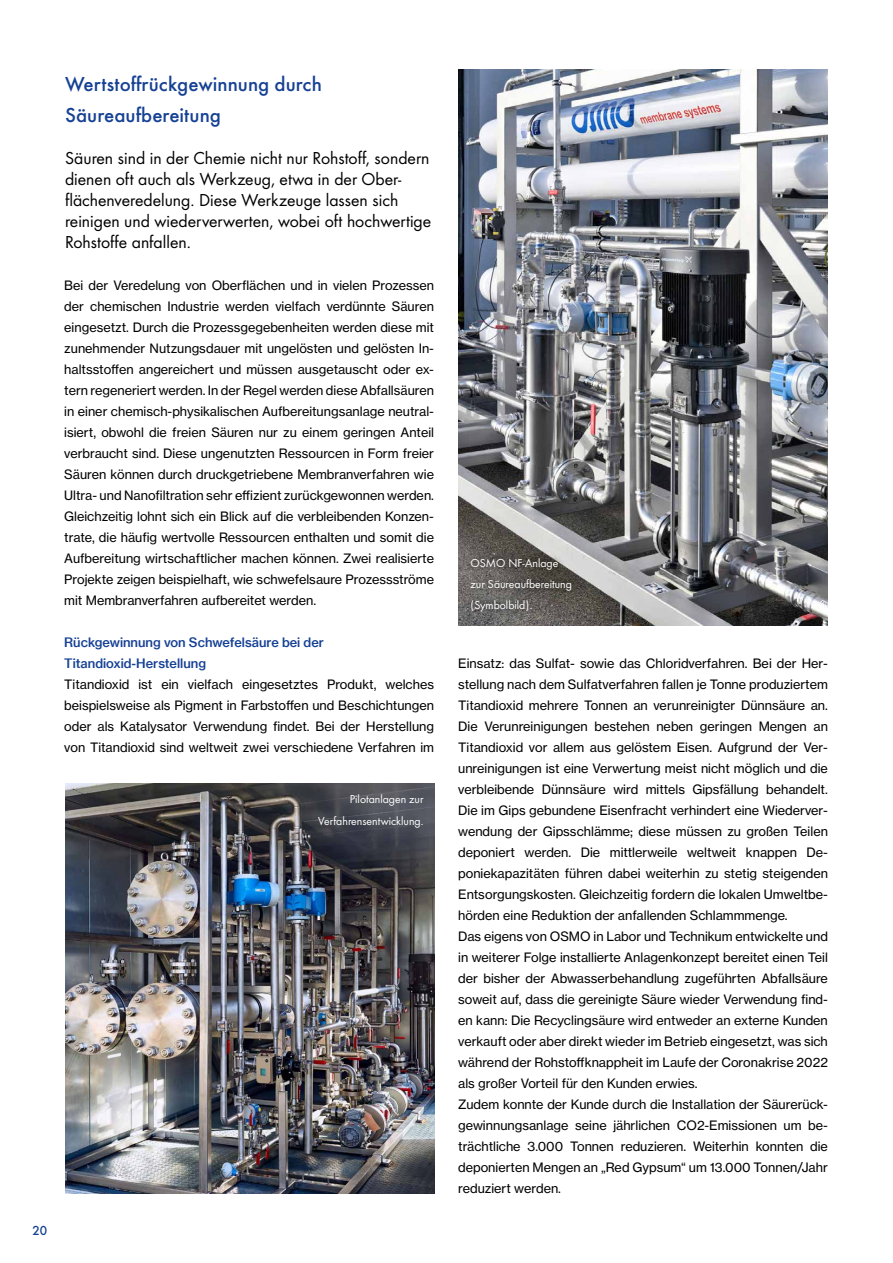
<style>
.page{position:relative;width:893px;height:1263px;background:#fff}
.page>*{position:absolute;margin:0;border:0;box-sizing:border-box;transform-origin:0 0}
.t1{font:500 21px/31.5px "Futura";color:#164194}
.t2{font:18px/21px "Futura Boo";color:#000}
.t3{font:12.75px/21px "N Haas Grotesk TX Std 55 Rg";color:#000;text-align:justify}
.t4{font:12.75px/21px "N Haas Grotesk TX Std 65 Md";color:#164194}
.t5{font:12px/21px "Futura Boo";color:#fff}
.t6{font:500 12px "Futura";color:#164194}
</style>
<div class="page">
<img style="left:458px;top:69px;width:370px;height:556px">
<img style="left:65px;top:784px;width:370px;height:410px">
<div style="left:464px;top:551px;width:115px;height:68px;background:#000;opacity:.75"></div>
<h1 class="t1" style="left:65px;top:68px;width:259px">Wertstoffrückgewinnung durch<br>Säureaufbereitung</h1>
<h2 class="t2" style="left:65px;top:148px;width:368px">Säuren sind in der Chemie nicht nur Rohstoff, sondern dienen oft auch als Werkzeug, etwa in der Ober&shy;flächenveredelung. Diese Werkzeuge lassen sich reinigen und wiederverwerten, wobei oft hochwertige Rohstoffe anfallen.</h2>
<p class="t3" style="left:64px;top:275px;width:371px">Bei der Veredelung von Oberflächen und in vielen Prozessen der chemischen Industrie werden vielfach verdünnte Säuren eingesetzt. Durch die Prozessgegebenheiten werden diese mit zunehmender Nutzungsdauer mit ungelösten und gelösten In&shy;haltsstoffen angereichert und müssen ausgetauscht oder ex&shy;tern regeneriert werden. In der Regel werden diese Abfallsäuren in einer chemisch-physikalischen Aufbereitungsanlage neutral&shy;isiert, obwohl die freien Säuren nur zu einem geringen Anteil verbraucht sind. Diese ungenutzten Ressourcen in Form freier Säuren können durch druckgetriebene Membranverfahren wie Ultra- und Nanofiltration sehr effizient zurückgewonnen werden.<br>Gleichzeitig lohnt sich ein Blick auf die verbleibenden Konzen&shy;trate, die häufig wertvolle Ressourcen enthalten und somit die Aufbereitung wirtschaftlicher machen können. Zwei realisierte Projekte zeigen beispielhaft, wie schwefelsaure Prozessströme mit Membranverfahren aufbereitet werden.</p>
<p class="t4" style="left:64px;top:632px;width:261px">Rückgewinnung von Schwefelsäure bei der<br>Titandioxid-Herstellung</p>
<p class="t3" style="left:64px;top:674px;width:371px">Titandioxid ist ein vielfach eingesetztes Produkt, welches beispielsweise als Pigment in Farbstoffen und Beschichtungen oder als Katalysator Verwendung findet. Bei der Herstellung von Titandioxid sind weltweit zwei verschiedene Verfahren im</p>
<p class="t5" style="left:318px;top:789px;width:107px;text-align:right">Pilotanlagen zur<br>Verfahrensentwicklung.</p>
<p class="t6" style="left:33px;top:1222px;width:16px">20</p>
<p class="t5" style="left:471px;top:552px;width:103px">OSMO NF-Anlage zur Säureaufbereitung (Symbolbild).</p>
<p class="t3" style="left:458px;top:653px;width:371px;text-align:left">Einsatz: das Sulfat- sowie das Chloridverfahren. Bei der Her&shy;stellung nach dem Sulfatverfahren fallen je Tonne produziertem Titandioxid mehrere Tonnen an verunreinigter Dünnsäure an.<br>Die Verunreinigungen bestehen neben geringen Mengen an Titandioxid vor allem aus gelöstem Eisen. Aufgrund der Ver&shy;unreinigungen ist eine Verwertung meist nicht möglich und die verbleibende Dünnsäure wird mittels Gipsfällung behandelt.<br>Die im Gips gebundene Eisenfracht verhindert eine Wiederver&shy;wendung der Gipsschlämme; diese müssen zu großen Teilen deponiert werden. Die mittlerweile weltweit knappen De&shy;poniekapazitäten führen dabei weiterhin zu stetig steigenden Entsorgungskosten. Gleichzeitig fordern die lokalen Umweltbe&shy;hörden eine Reduktion der anfallenden Schlammmenge.<br>Das eigens von OSMO in Labor und Technikum entwickelte und in weiterer Folge installierte Anlagenkonzept bereitet einen Teil der bisher der Abwasserbehandlung zugeführten Abfallsäure soweit auf, dass die gereinigte Säure wieder Verwendung find&shy;en kann: Die Recyclingsäure wird entweder an externe Kunden verkauft oder aber direkt wieder im Betrieb eingesetzt, was sich während der Rohstoffknappheit im Laufe der Coronakrise 2022 als großer Vorteil für den Kunden erwies.<br>Zudem konnte der Kunde durch die Installation der Säurerück&shy;gewinnungsanlage seine jährlichen CO2-Emissionen um be&shy;trächtliche 3.000 Tonnen reduzieren. Weiterhin konnten die deponierten Mengen an „Red Gypsum“ um 13.000 Tonnen/Jahr reduziert werden.</p>
</div>
